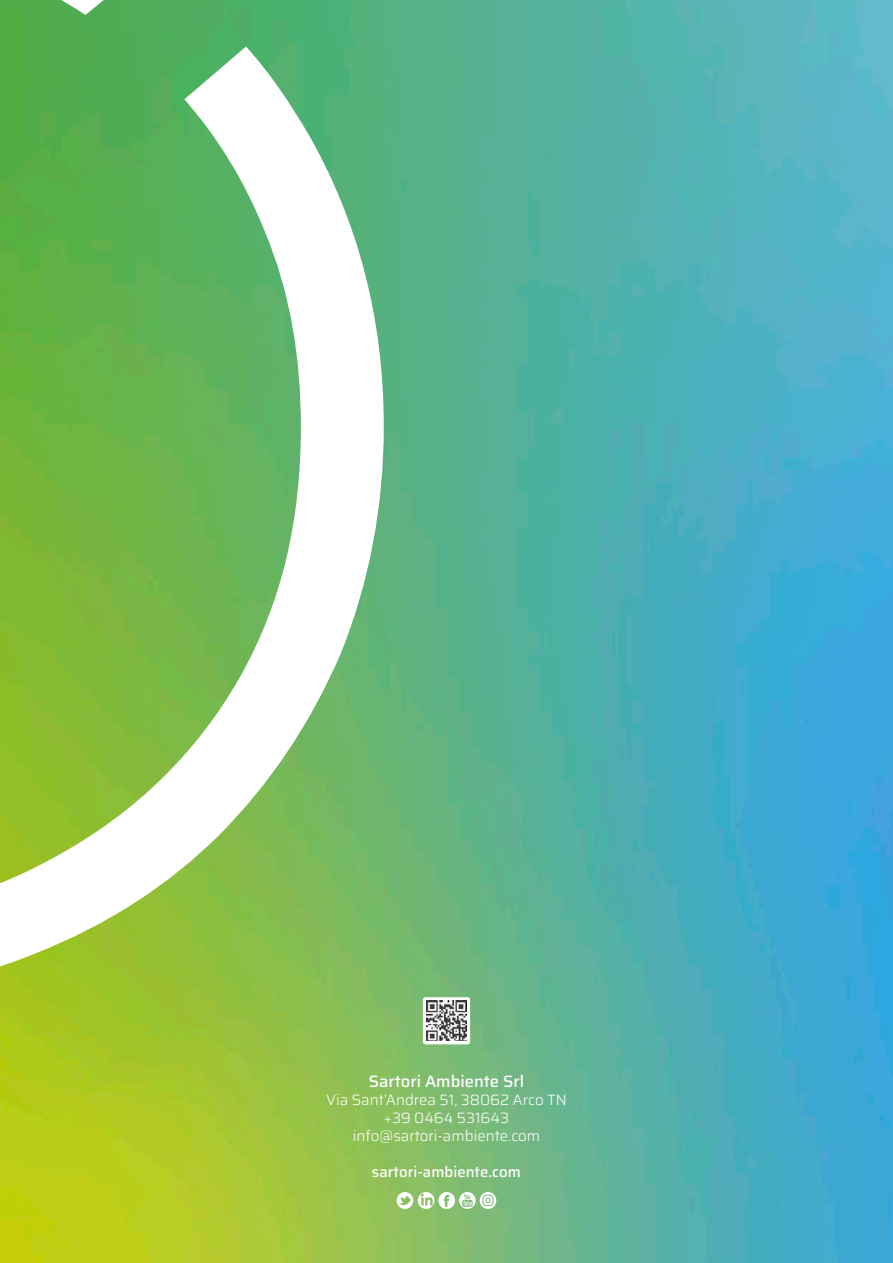
<style>
.page{position:relative;width:893px;height:1263px;background:#fff}
.page>*{position:absolute;margin:0;border:0;box-sizing:border-box;transform-origin:0 0}
.t1{font:500 16.5px "Saira";color:#fff}
.t2{font:300 15px/18px "Saira";color:#fff;text-align:center}
.t3{font:500 15px "Saira";color:#fff}
</style>
<div class="page">
<img style="left:0;top:0;width:893px;height:1263px">
<div style="left:423px;top:997px;width:47px;height:47px;background:linear-gradient(to right,#fff,#fff);border-radius:2px"></div>
<img style="left:427px;top:1001px;width:39px;height:40px">
<svg style="left:397px;top:1192px;width:99px;height:17px"></svg>
<svg style="left:0;top:0;width:152px;height:47px;background:#57af56"></svg>
<svg style="left:0;top:47px;width:384px;height:950px"></svg>
<p class="t1" style="left:369px;top:1068px;width:157px">Sartori Ambiente Srl</p>
<p class="t2" style="left:326px;top:1090px;width:242px">Via Sant’Andrea 51, 38062 Arco TN +39 0464 531643 info@sartori-ambiente.com</p>
<p class="t3" style="left:372px;top:1160px;width:150px">sartori-ambiente.com</p>
</div>
